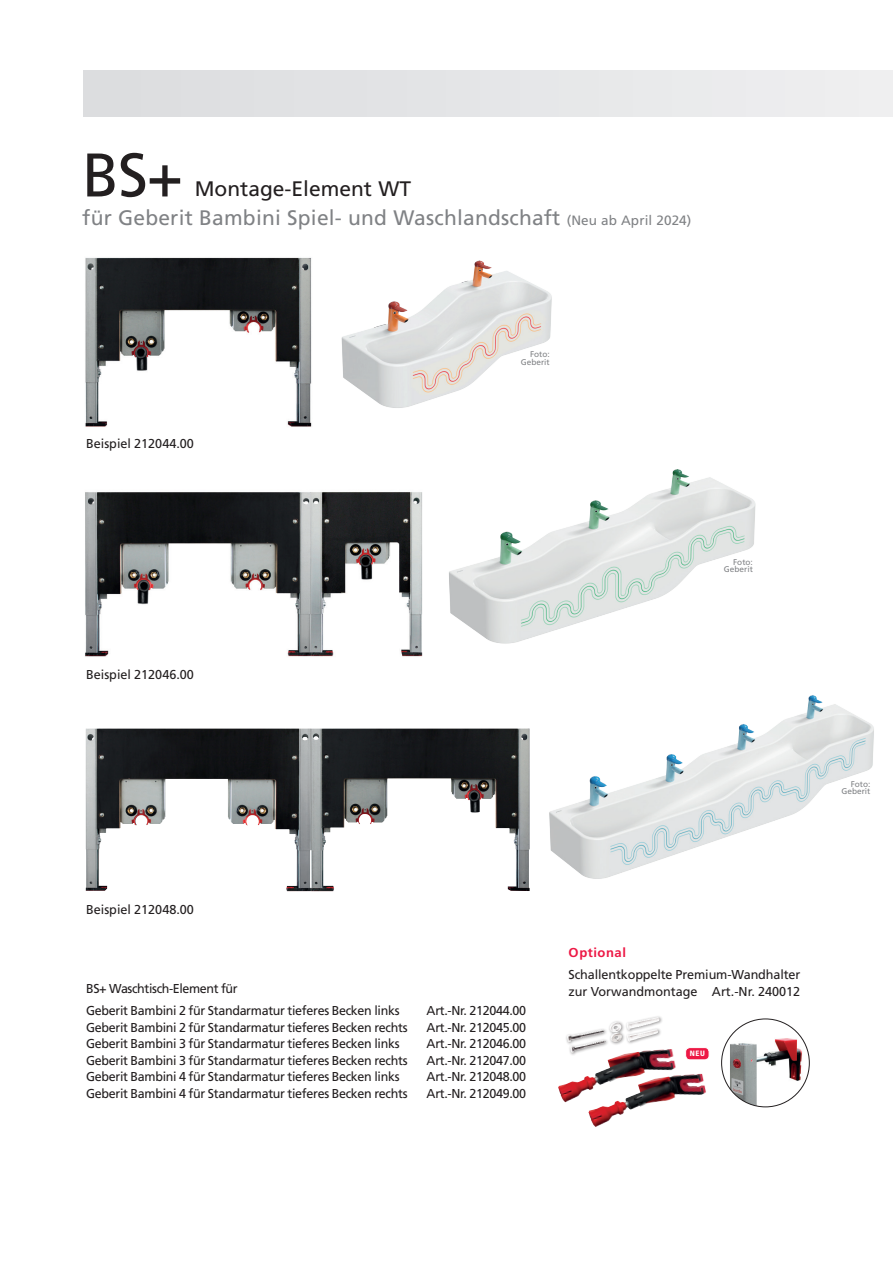
<style>
.page{position:relative;width:893px;height:1263px;background:#fff}
.page>*{position:absolute;margin:0;border:0;box-sizing:border-box;transform-origin:0 0}
.t1{font:61.5px "Frutiger LT Std";color:#231f20}
.t2{font:21px/28.5px "Frutiger LT Std";letter-spacing:.01em;color:#808285}
.t3{font:12.9px/22.5px "Frutiger LT Std";letter-spacing:-.025em;color:#231f20}
.t4{font:12.9px "Frutiger LT Std";color:#231f20}
.t5{font:700 12.9px "Frutiger LT Std";letter-spacing:.04em;color:#ed1845}
.t6{font:8.25px/7.5px "Frutiger LT Std";color:#808285;text-align:right}
.t7{font:900 condensed 7.65px "Frutiger LT Std";color:#fff}
.s1{color:#231f20}
.s2{font-size:13.5px}
</style>
<div class="page">
<div style="left:84px;top:71px;width:809px;height:45px;background:#e5e6e8"></div>
<img style="left:86px;top:728px;width:430px;height:163px">
<img style="left:85px;top:492px;width:338px;height:165px">
<img style="left:85px;top:257px;width:227px;height:170px">
<img style="left:558px;top:1049px;width:148px;height:78px">
<div style="left:565px;top:1015px;width:98px;height:41px;background:#231f20;opacity:.5"></div>
<img style="left:569px;top:1017px;width:91px;height:25px">
<div style="left:686px;top:1047px;width:23px;height:13px;background:#ed1845;border-radius:4px"></div>
<div style="left:685px;top:1047px;width:24px;height:13px;border:1px solid #fff;border-radius:4px"></div>
<img style="left:757px;top:1030px;width:52px;height:55px">
<img style="left:730px;top:1043px;width:27px;height:63px">
<img style="left:341px;top:260px;width:211px;height:148px">
<img style="left:449px;top:469px;width:307px;height:175px">
<img style="left:549px;top:695px;width:325px;height:184px">
<h1 class="t1" style="left:82px;top:139px;width:102px">BS+</h1>
<h2 class="t2" style="left:82px;top:175px;width:611px;text-indent:112px"><span class="s1">Montage-Element WT<br></span>für Geberit Bambini Spiel- und Waschlandschaft <span class="s2">(Neu ab April 2024)</span></h2>
<p class="t4" style="left:86px;top:436px;width:109px">Beispiel 212044.00</p>
<p class="t4" style="left:86px;top:667px;width:109px">Beispiel 212046.00</p>
<p class="t6" style="left:521px;top:350px;width:30px">Foto:<br>Geberit</p>
<p class="t6" style="left:724px;top:558px;width:30px">Foto:<br>Geberit</p>
<p class="t6" style="left:841px;top:780px;width:30px">Foto:<br>Geberit</p>
<p class="t4" style="left:86px;top:902px;width:109px">Beispiel 212048.00</p>
<p class="t3" style="left:86px;top:977px;width:315px">BS+ Waschtisch-Element für<br>Geberit Bambini 2 für Standarmatur tieferes Becken links</p>
<p class="t3" style="left:427px;top:1000px;width:101px">Art.-Nr. 212044.00</p>
<p class="t3" style="left:86px;top:1016px;width:323px">Geberit Bambini 2 für Standarmatur tieferes Becken rechts</p>
<p class="t3" style="left:427px;top:1016px;width:101px">Art.-Nr. 212045.00</p>
<p class="t3" style="left:86px;top:1033px;width:315px">Geberit Bambini 3 für Standarmatur tieferes Becken links</p>
<p class="t3" style="left:427px;top:1033px;width:101px">Art.-Nr. 212046.00</p>
<p class="t3" style="left:86px;top:1049px;width:323px">Geberit Bambini 3 für Standarmatur tieferes Becken rechts</p>
<p class="t3" style="left:427px;top:1049px;width:101px">Art.-Nr. 212047.00</p>
<p class="t3" style="left:86px;top:1066px;width:315px">Geberit Bambini 4 für Standarmatur tieferes Becken links</p>
<p class="t3" style="left:427px;top:1066px;width:101px">Art.-Nr. 212048.00</p>
<p class="t3" style="left:86px;top:1082px;width:323px">Geberit Bambini 4 für Standarmatur tieferes Becken rechts</p>
<p class="t3" style="left:427px;top:1082px;width:101px">Art.-Nr. 212049.00</p>
<p class="t5" style="left:569px;top:945px;width:59px">Optional</p>
<p class="t3" style="left:569px;top:967px;width:233px;line-height:16.5px">Schallentkoppelte Premium-Wandhalter zur Vorwandmontage Art.-Nr. 240012</p>
<p class="t7" style="left:690px;top:1049px;width:17px">NEU</p>
</div>
